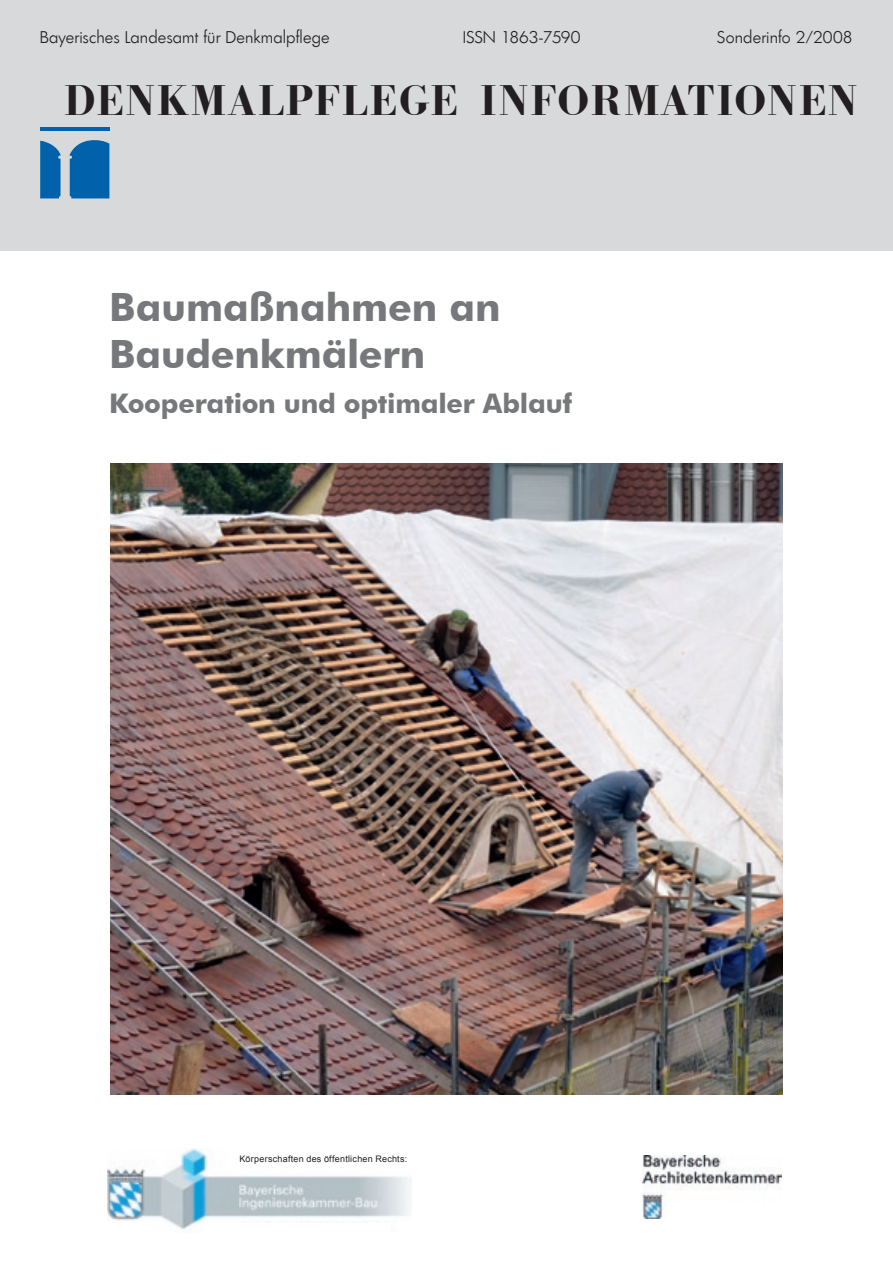
<style>
.page{position:relative;width:893px;height:1263px;background:#fff}
.page>*{position:absolute;margin:0;border:0;box-sizing:border-box;transform-origin:0 0}
.t1{font:600 41.55px "Bodoxi";letter-spacing:.045em;color:#231f20}
.t2{font:700 39px/46.8px "Futura BT";color:#76787b}
.t3{font:700 27px "Futura BT";letter-spacing:-.01em;color:#76787b}
.t4{font:300 16.5px "Limerick";letter-spacing:.01em;color:#231f20}
.t5{font:9px "Arial";letter-spacing:.025em;color:#231f20}
</style>
<div class="page">
<div style="left:0;top:0;width:893px;height:251px;background:#d8d9db"></div>
<hr style="left:40px;top:127px;width:69px;height:4px;background:#0161aa">
<svg style="left:40px;top:141px;width:21px;height:57px"></svg>
<svg style="left:69px;top:140px;width:40px;height:58px;background:#1069ad"></svg>
<img style="left:108px;top:1148px;width:303px;height:82px">
<img style="left:643px;top:1155px;width:138px;height:64px">
<img style="left:111px;top:464px;width:671px;height:630px">
<div style="left:219px;top:1224px;width:172px;height:27px;background:#fff"></div>
<p class="t4" style="left:40px;top:27px;width:291px">Bayerisches Landesamt für Denkmalpflege</p>
<p class="t4" style="left:463px;top:27px;width:119px">ISSN 1863-7590</p>
<p class="t4" style="left:717px;top:27px;width:137px">Sonderinfo 2/2008</p>
<h1 class="t1" style="left:64px;top:75px;width:795px">DENKMALPFLEGE INFORMATIONEN</h1>
<h2 class="t2" style="left:109px;top:284px;width:393px">Baumaßnahmen an<br>Baudenkmälern</h2>
<h3 class="t3" style="left:109px;top:387px;width:465px">Kooperation und optimaler Ablauf</h3>
<p class="t5" style="left:240px;top:1153px;width:169px">Körperschaften des öffentlichen Rechts:</p>
</div>
